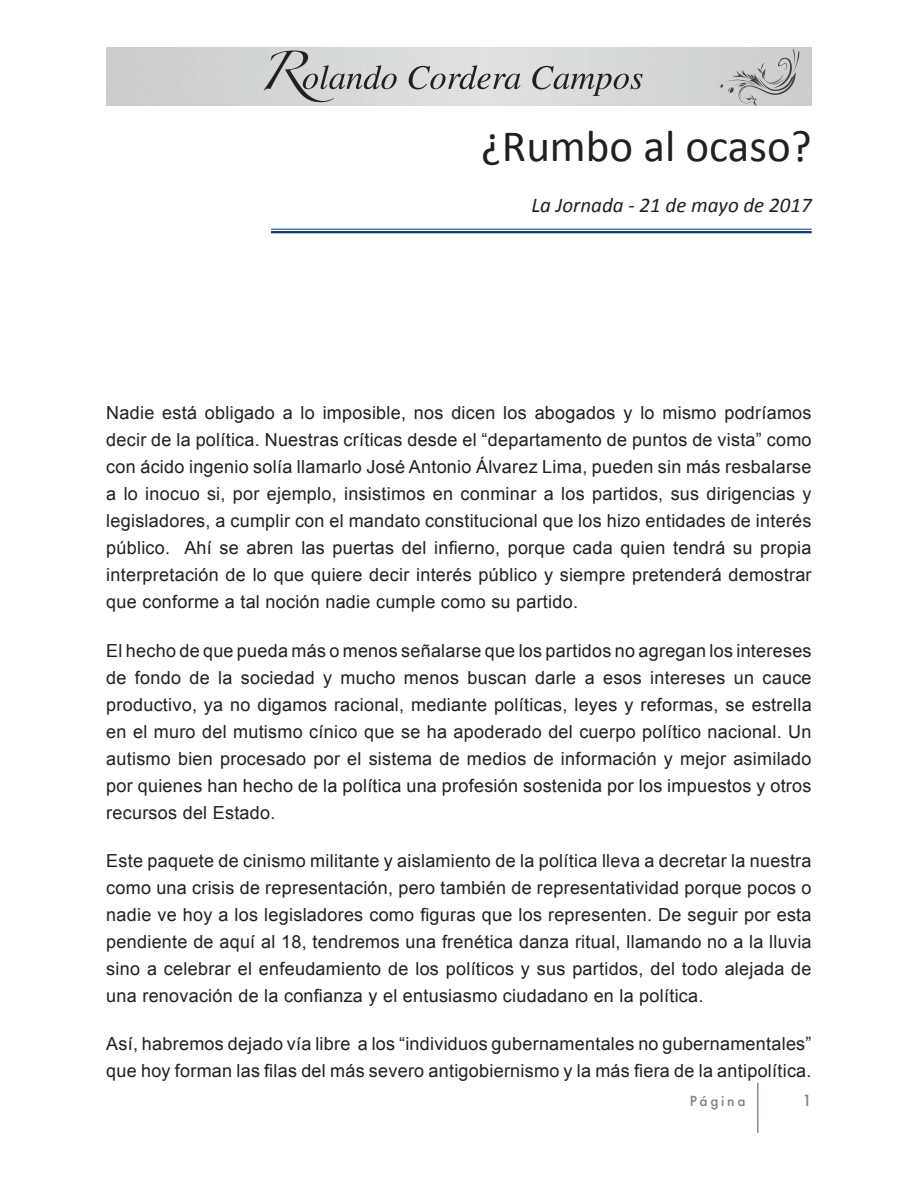
<style>
.page{position:relative;width:918px;height:1188px;background:#fff}
.page>*{position:absolute;margin:0;border:0;box-sizing:border-box;transform-origin:0 0}
.t1{font:45px "Calibri";color:#231f20}
.t2{font:italic 21px "Calibri";color:#231f20}
.t3{font:18px/27px "Arial";letter-spacing:.015em;color:#231f20;text-align:justify}
.t4{font:500 15px "Futura";color:#7e8182}
.t5{font:500 13.5px "Futura";letter-spacing:.2em;color:#7e8182}
</style>
<div class="page">
<svg style="left:264px;top:51px;width:133px;height:51px;background:#bbbcbc"></svg>
<svg style="left:409px;top:65px;width:112px;height:24px;background:#b4b3b3"></svg>
<svg style="left:532px;top:66px;width:111px;height:30px;background:#b7b7b7"></svg>
<svg style="left:719px;top:49px;width:80px;height:57px;background:#bfc0c1"></svg>
<hr style="left:757px;top:1083px;width:2px;height:50px;background:#848ba0">
<hr style="left:271px;top:229px;width:541px;height:1px;background:#013a7a">
<hr style="left:271px;top:231px;width:541px;height:2px;background:#013a7a">
<p class="t1" style="left:481px;top:118px;width:332px">¿Rumbo al ocaso?</p>
<p class="t2" style="left:531px;top:190px;width:282px">La Jornada - 21 de mayo de 2017</p>
<p class="t3" style="left:106px;top:400px;width:707px">Nadie está obligado a lo imposible, nos dicen los abogados y lo mismo podríamos decir de la política. Nuestras críticas desde el “departamento de puntos de vista” como con ácido ingenio solía llamarlo José Antonio Álvarez Lima, pueden sin más resbalarse a lo inocuo si, por ejemplo, insistimos en conminar a los partidos, sus dirigencias y legisladores, a cumplir con el mandato constitucional que los hizo entidades de interés público. Ahí se abren las puertas del infierno, porque cada quien tendrá su propia interpretación de lo que quiere decir interés público y siempre pretenderá demostrar que conforme a tal noción nadie cumple como su partido.</p>
<p class="t3" style="left:106px;top:637px;width:707px">El hecho de que pueda más o menos señalarse que los partidos no agregan los intereses de fondo de la sociedad y mucho menos buscan darle a esos intereses un cauce productivo, ya no digamos racional, mediante políticas, leyes y reformas, se estrella en el muro del mutismo cínico que se ha apoderado del cuerpo político nacional. Un autismo bien procesado por el sistema de medios de información y mejor asimilado por quienes han hecho de la política una profesión sostenida por los impuestos y otros recursos del Estado.</p>
<p class="t3" style="left:106px;top:847px;width:707px">Este paquete de cinismo militante y aislamiento de la política lleva a decretar la nuestra como una crisis de representación, pero también de representatividad porque pocos o nadie ve hoy a los legisladores como figuras que los representen. De seguir por esta pendiente de aquí al 18, tendremos una frenética danza ritual, llamando no a la lluvia sino a celebrar el enfeudamiento de los políticos y sus partidos, del todo alejada de una renovación de la confianza y el entusiasmo ciudadano en la política.</p>
<p class="t3" style="left:106px;top:1030px;width:707px">Así, habremos dejado vía libre a los “individuos gubernamentales no gubernamentales” que hoy forman las filas del más severo antigobiernismo y la más fiera de la antipolítica.</p>
<p class="t5" style="left:690px;top:1092px;width:57px">Página</p>
<p class="t4" style="left:802px;top:1091px;width:11px">1</p>
</div>
